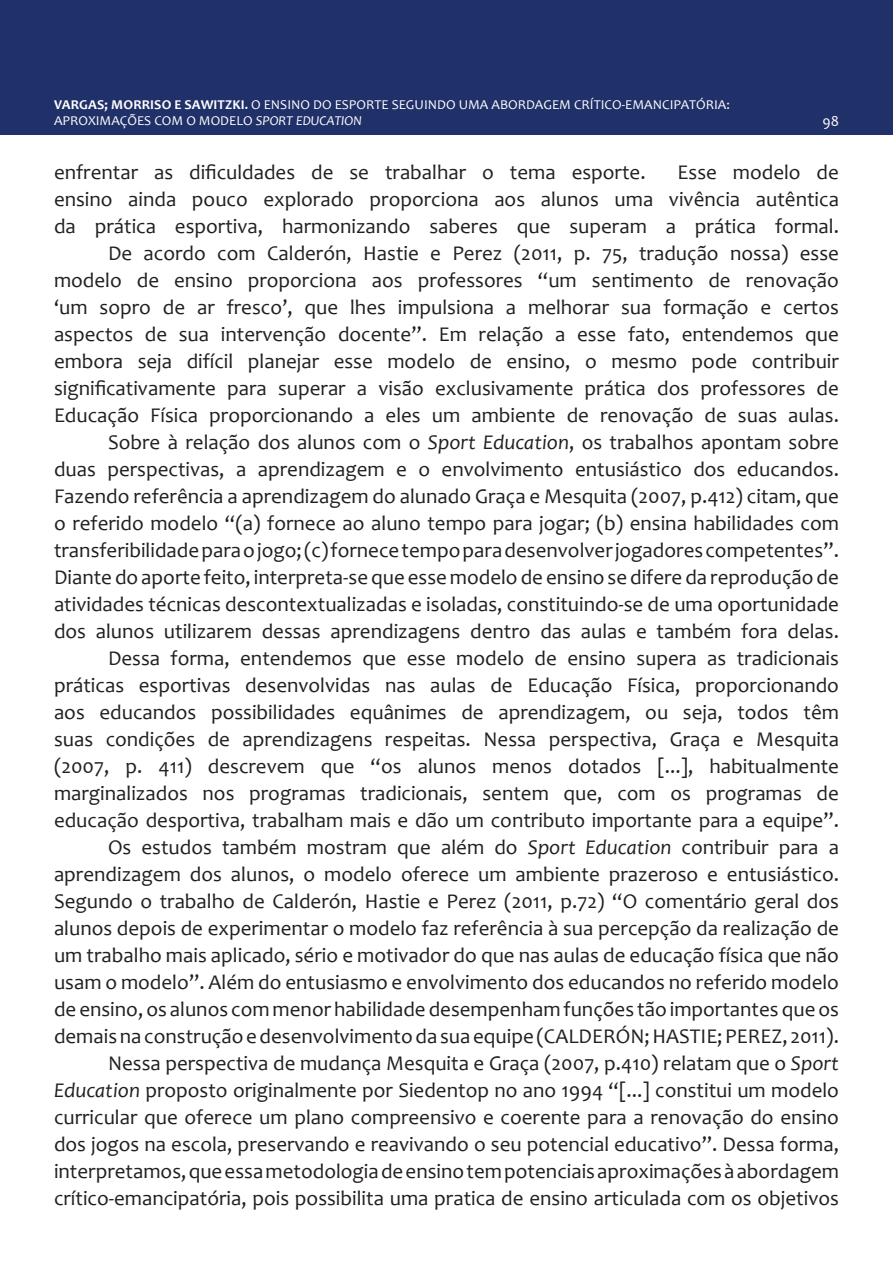
<style>
.page{position:relative;width:893px;height:1263px;background:#fff}
.page>*{position:absolute;margin:0;border:0;box-sizing:border-box;transform-origin:0 0}
.texto_corrido{font:21px/27px "Candara";color:#231f20;text-align:justify}
.t1{font:15px "Candara";color:#fff}
.t2{font:13.5px/16.2px "Candara";color:#fff}
.s1{font-weight:700}
.s2{font-style:italic}
</style>
<div class="page">
<div style="left:0;top:0;width:893px;height:135px;background:#203068"></div>
<p class="t2" style="left:54px;top:96px;width:677px"><span class="s1">VARGAS; MORRISO E SAWITZKI.</span> O ENSINO DO ESPORTE SEGUINDO UMA ABORDAGEM CRÍTICO-EMANCIPATÓRIA:<br>APROXIMAÇÕES COM O MODELO <span class="s2">SPORT EDUCATION</span></p>
<p class="texto_corrido" style="left:54px;top:158px;width:593px">enfrentar as dificuldades de se trabalhar o tema esporte.</p>
<p class="t1" style="left:822px;top:112px;width:18px">98</p>
<p class="texto_corrido" style="left:54px;top:158px;width:786px;text-indent:624px">Esse modelo de ensino ainda pouco explorado proporciona aos alunos uma vivência autêntica da prática esportiva, harmonizando saberes que superam a prática formal.</p>
<p class="texto_corrido" style="left:54px;top:239px;width:786px;text-indent:54px">De acordo com Calderón, Hastie e Perez (2011, p. 75, tradução nossa) esse modelo de ensino proporciona aos professores “um sentimento de renovação ‘um sopro de ar fresco’, que lhes impulsiona a melhorar sua formação e certos aspectos de sua intervenção docente”. Em relação a esse fato, entendemos que embora seja difícil planejar esse modelo de ensino, o mesmo pode contribuir significativamente para superar a visão exclusivamente prática dos professores de Educação Física proporcionando a eles um ambiente de renovação de suas aulas.</p>
<p class="texto_corrido" style="left:54px;top:428px;width:786px;text-indent:54px">Sobre à relação dos alunos com o <span class="s2">Sport Education</span>, os trabalhos apontam sobre duas perspectivas, a aprendizagem e o envolvimento entusiástico dos educandos.<br>Fazendo referência a aprendizagem do alunado Graça e Mesquita (2007, p.412) citam, que o referido modelo “(a) fornece ao aluno tempo para jogar; (b) ensina habilidades com transferibilidade para o jogo; (c) fornece tempo para desenvolver jogadores competentes”.<br>Diante do aporte feito, interpreta-se que esse modelo de ensino se difere da reprodução de atividades técnicas descontextualizadas e isoladas, constituindo-se de uma oportunidade dos alunos utilizarem dessas aprendizagens dentro das aulas e também fora delas.</p>
<p class="texto_corrido" style="left:54px;top:644px;width:786px;text-indent:54px">Dessa forma, entendemos que esse modelo de ensino supera as tradicionais práticas esportivas desenvolvidas nas aulas de Educação Física, proporcionando aos educandos possibilidades equânimes de aprendizagem, ou seja, todos têm suas condições de aprendizagens respeitas. Nessa perspectiva, Graça e Mesquita (2007, p. 411) descrevem que “os alunos menos dotados [...], habitualmente marginalizados nos programas tradicionais, sentem que, com os programas de educação desportiva, trabalham mais e dão um contributo importante para a equipe”.</p>
<p class="texto_corrido" style="left:54px;top:833px;width:786px;text-indent:54px">Os estudos também mostram que além do <span class="s2">Sport Education</span> contribuir para a aprendizagem dos alunos, o modelo oferece um ambiente prazeroso e entusiástico.<br>Segundo o trabalho de Calderón, Hastie e Perez (2011, p.72) “O comentário geral dos alunos depois de experimentar o modelo faz referência à sua percepção da realização de um trabalho mais aplicado, sério e motivador do que nas aulas de educação física que não usam o modelo”. Além do entusiasmo e envolvimento dos educandos no referido modelo de ensino, os alunos com menor habilidade desempenham funções tão importantes que os demais na construção e desenvolvimento da sua equipe (CALDERÓN; HASTIE; PEREZ, 2011).</p>
<p class="texto_corrido" style="left:54px;top:1049px;width:786px;text-indent:54px">Nessa perspectiva de mudança Mesquita e Graça (2007, p.410) relatam que o <span class="s2">Sport Education</span> proposto originalmente por Siedentop no ano 1994 “[...] constitui um modelo curricular que oferece um plano compreensivo e coerente para a renovação do ensino dos jogos na escola, preservando e reavivando o seu potencial educativo”. Dessa forma, interpretamos, que essa metodologia de ensino tem potenciais aproximações à abordagem crítico-emancipatória, pois possibilita uma pratica de ensino articulada com os objetivos</p>
</div>
